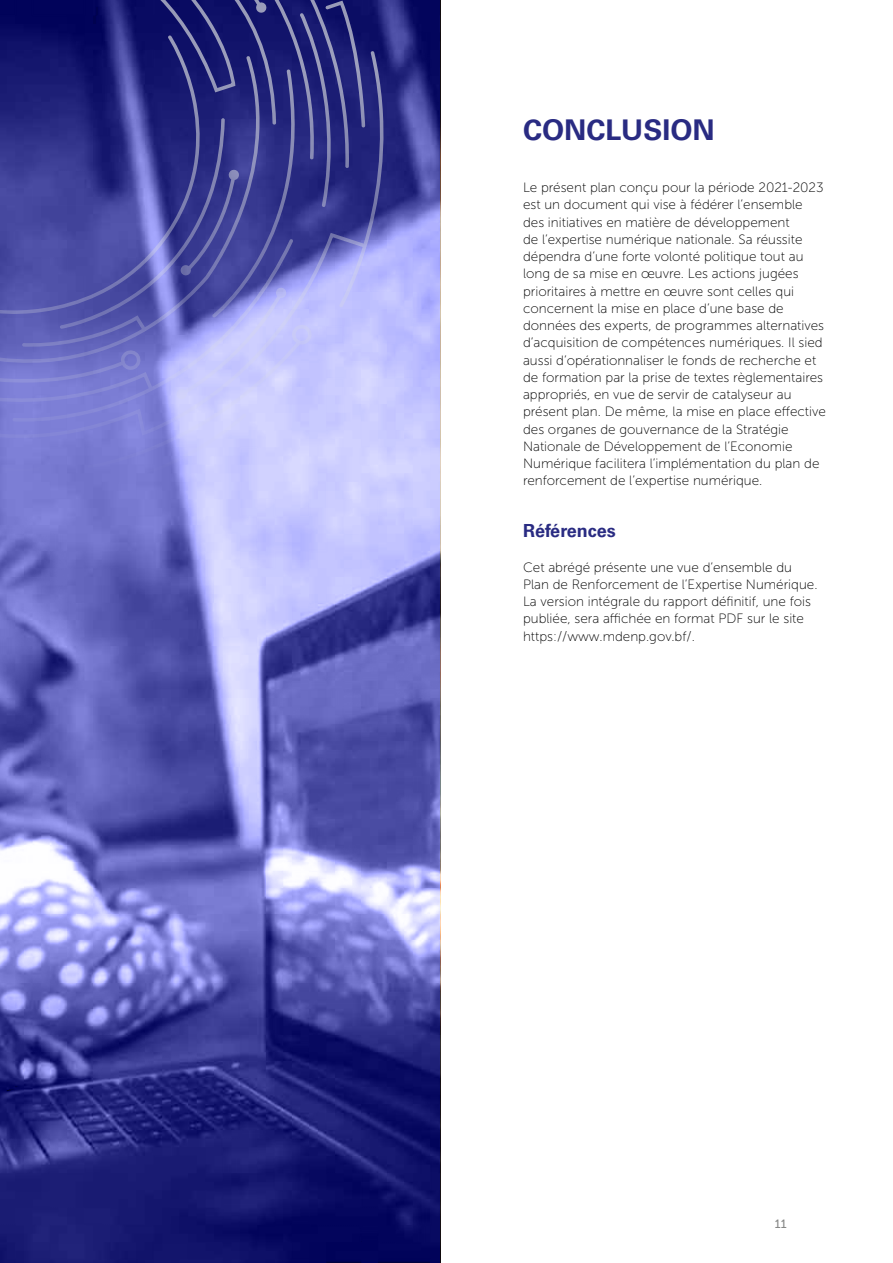
<style>
.page{position:relative;width:893px;height:1263px;background:#fff}
.page>*{position:absolute;margin:0;border:0;box-sizing:border-box;transform-origin:0 0}
.t1{font:700 28.5px "Univers LT Pro 65";color:#292b82}
.t2{font:700 18px "Univers LT Pro 65";color:#292b82}
.t3{font:13.5px/17.2px "Museo Sans 100";color:#000}
.t4{font:12px "Museo Sans 500";color:#868786}
</style>
<div class="page">
<svg style="left:0;top:0;width:440px;height:1263px;background:#5d5faf"></svg>
<svg style="left:0;top:0;width:383px;height:493px;background:#6163b0"></svg>
<h1 class="t1" style="left:523px;top:113px;width:193px">CONCLUSION</h1>
<p class="t3" style="left:523px;top:179px;width:304px">Le présent plan conçu pour la période 2021-2023 est un document qui vise à fédérer l’ensemble des initiatives en matière de développement<br>de l’expertise numérique nationale. Sa réussite dépendra d’une forte volonté politique tout au long de sa mise en œuvre. Les actions jugées prioritaires à mettre en œuvre sont celles qui concernent la mise en place d’une base de données des experts, de programmes alternatives d’acquisition de compétences numériques. Il sied aussi d’opérationnaliser le fonds de recherche et de formation par la prise de textes règlementaires appropriés, en vue de servir de catalyseur au présent plan. De même, la mise en place effective des organes de gouvernance de la Stratégie Nationale de Développement de l’Economie Numérique facilitera l’implémentation du plan de renforcement de l’expertise numérique.</p>
<h2 class="t2" style="left:523px;top:520px;width:94px">Références</h2>
<p class="t3" style="left:523px;top:558px;width:296px">Cet abrégé présente une vue d’ensemble du Plan de Renforcement de l’Expertise Numérique.<br>La version intégrale du rapport définitif, une fois publiée, sera affichée en format PDF sur le site https://www.mdenp.gov.bf/.</p>
<p class="t4" style="left:775px;top:1217px;width:13px">11</p>
</div>
